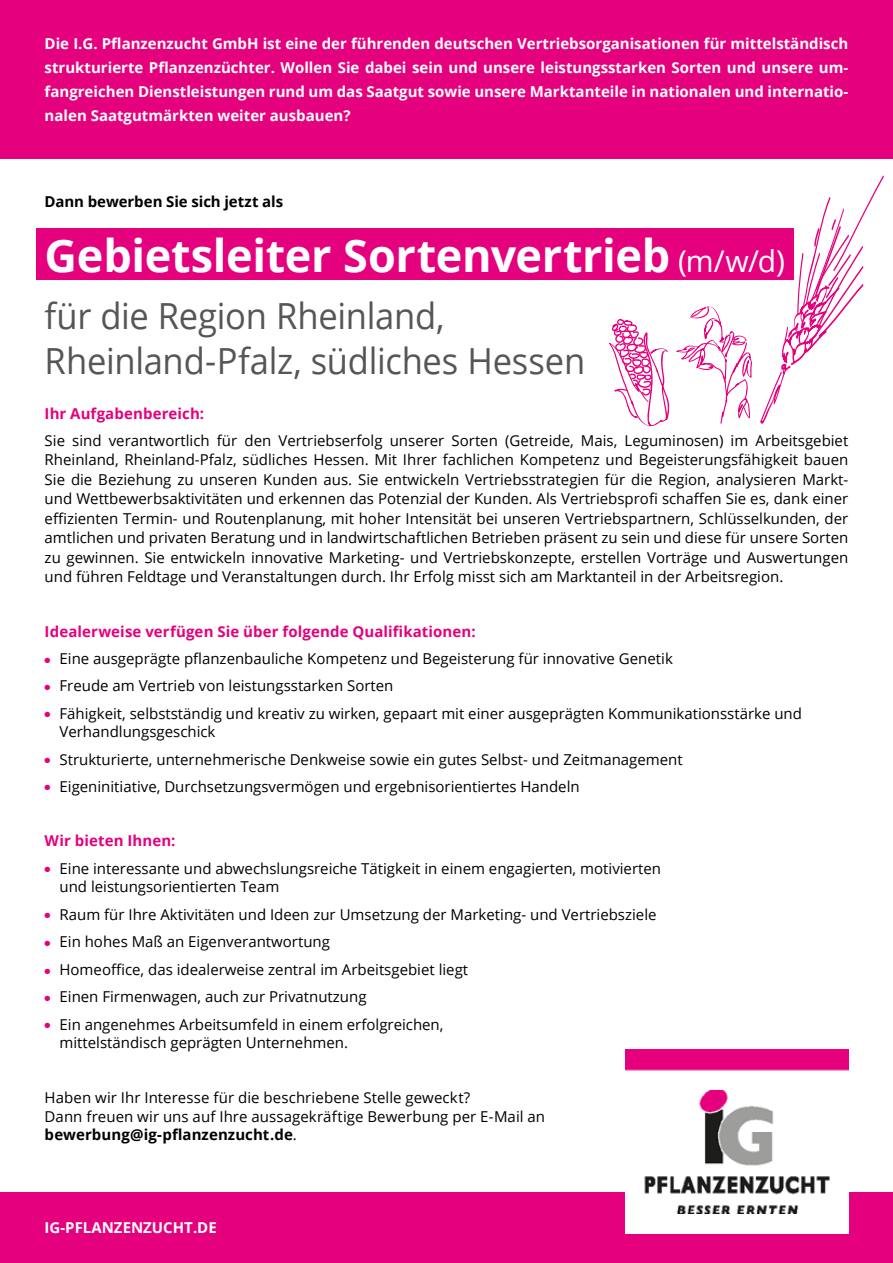
<style>
.page{position:relative;width:893px;height:1263px;background:#fff}
.page>*{position:absolute;margin:0;border:0;box-sizing:border-box;transform-origin:0 0}
.t1{font:700 45px "Open Sans";letter-spacing:-.005em;color:#fff}
.t2{font:36px/45px "Open Sans";letter-spacing:-.01em;color:#565656;scale:.96 1}
.t3{font:15px/19.5px "Open Sans";color:#000}
.t4{font:700 15px/24px "Open Sans";color:#fff;text-align:justify}
.t5{font:700 15px "Open Sans";letter-spacing:.005em;color:#e5007d}
.t6{font:700 15px "Open Sans";letter-spacing:-.005em;color:#000}
.s1{font-weight:400;font-size:30px}
.s2{color:#e5007d}
.s3{font-weight:700}
</style>
<div class="page">
<div style="left:0;top:0;width:893px;height:158px;background:#e5007d"></div>
<div style="left:36px;top:229px;width:758px;height:51px;background:#e5007d"></div>
<div style="left:0;top:1193px;width:893px;height:70px;background:#e5007d"></div>
<img style="left:625px;top:1050px;width:223px;height:183px">
<svg style="left:603px;top:175px;width:281px;height:252px"></svg>
<p class="t4" style="left:45px;top:31px;width:805px">Die I.G. Pflanzenzucht GmbH ist eine der führenden deutschen Vertriebsorganisationen für mittelständisch strukturierte Pflanzenzüchter. Wollen Sie dabei sein und unsere leistungsstarken Sorten und unsere um&shy;fangreichen Dienstleistungen rund um das Saatgut sowie unsere Marktanteile in nationalen und internatio&shy;nalen Saatgutmärkten weiter ausbauen?</p>
<p class="t6" style="left:45px;top:191px;width:240px">Dann bewerben Sie sich jetzt als</p>
<h1 class="t1" style="left:45px;top:223px;width:742px">Gebietsleiter Sortenvertrieb <span class="s1">(m/w/d)</span></h1>
<h2 class="t2" style="left:45px;top:293px;width:565px">für die Region Rheinland,<br>Rheinland-Pfalz, südliches Hessen</h2>
<p class="t5" style="left:45px;top:403px;width:161px">Ihr Aufgabenbereich:</p>
<p class="t3" style="left:45px;top:430px;width:805px;text-align:justify">Sie sind verantwortlich für den Vertriebserfolg unserer Sorten (Getreide, Mais, Leguminosen) im Arbeitsgebiet Rheinland, Rheinland-Pfalz, südliches Hessen. Mit Ihrer fachlichen Kompetenz und Begeisterungsfähigkeit bauen Sie die Beziehung zu unseren Kunden aus. Sie entwickeln Vertriebsstrategien für die Region, analysieren Markt&shy;und Wettbewerbsaktivitäten und erkennen das Potenzial der Kunden. Als Vertriebsprofi schaffen Sie es, dank einer effizienten Termin- und Routenplanung, mit hoher Intensität bei unseren Vertriebspartnern, Schlüsselkunden, der amtlichen und privaten Beratung und in landwirtschaftlichen Betrieben präsent zu sein und diese für unsere Sorten zu gewinnen. Sie entwickeln innovative Marketing- und Vertriebskonzepte, erstellen Vorträge und Auswertungen und führen Feldtage und Veranstaltungen durch. Ihr Erfolg misst sich am Marktanteil in der Arbeitsregion.</p>
<p class="t5" style="left:45px;top:621px;width:432px">Idealerweise verfügen Sie über folgende Qualifikationen:</p>
<p class="t3" style="left:45px;top:649px;width:630px"><span class="s2">●</span> Eine ausgeprägte pflanzenbauliche Kompetenz und Begeisterung für innovative Genetik</p>
<p class="t3" style="left:45px;top:676px;width:350px"><span class="s2">●</span> Freude am Vertrieb von leistungsstarken Sorten</p>
<p class="t3" style="left:60px;top:703px;width:744px;line-height:18.8px;text-indent:-15px"><span class="s2">●</span> Fähigkeit, selbstständig und kreativ zu wirken, gepaart mit einer ausgeprägten Kommunikationsstärke und<br>Verhandlungsgeschick</p>
<p class="t3" style="left:45px;top:749px;width:640px"><span class="s2">●</span> Strukturierte, unternehmerische Denkweise sowie ein gutes Selbst- und Zeitmanagement</p>
<p class="t3" style="left:45px;top:776px;width:537px"><span class="s2">●</span> Eigeninitiative, Durchsetzungsvermögen und ergebnisorientiertes Handeln</p>
<p class="t5" style="left:45px;top:830px;width:132px">Wir bieten Ihnen:</p>
<p class="t3" style="left:60px;top:858px;width:603px;line-height:18.8px;text-indent:-15px"><span class="s2">●</span> Eine interessante und abwechslungsreiche Tätigkeit in einem engagierten, motivierten und leistungsorientierten Team</p>
<p class="t3" style="left:45px;top:904px;width:613px"><span class="s2">●</span> Raum für Ihre Aktivitäten und Ideen zur Umsetzung der Marketing- und Vertriebsziele</p>
<p class="t3" style="left:45px;top:931px;width:287px"><span class="s2">●</span> Ein hohes Maß an Eigenverantwortung</p>
<p class="t3" style="left:45px;top:959px;width:425px"><span class="s2">●</span> Homeoffice, das idealerweise zentral im Arbeitsgebiet liegt</p>
<p class="t3" style="left:45px;top:987px;width:323px"><span class="s2">●</span> Einen Firmenwagen, auch zur Privatnutzung</p>
<p class="t3" style="left:60px;top:1014px;width:385px;line-height:18.8px;text-indent:-15px"><span class="s2">●</span> Ein angenehmes Arbeitsumfeld in einem erfolgreichen, mittelständisch geprägten Unternehmen.</p>
<p class="t3" style="left:45px;top:1087px;width:502px;line-height:18.8px">Haben wir Ihr Interesse für die beschriebene Stelle geweckt?<br>Dann freuen wir uns auf Ihre aussagekräftige Bewerbung per E-Mail an <span class="s3">bewerbung@ig-pflanzenzucht.de</span>.</p>
<p class="t4" style="left:45px;top:1215px;width:174px">IG-PFLANZENZUCHT.DE</p>
</div>
